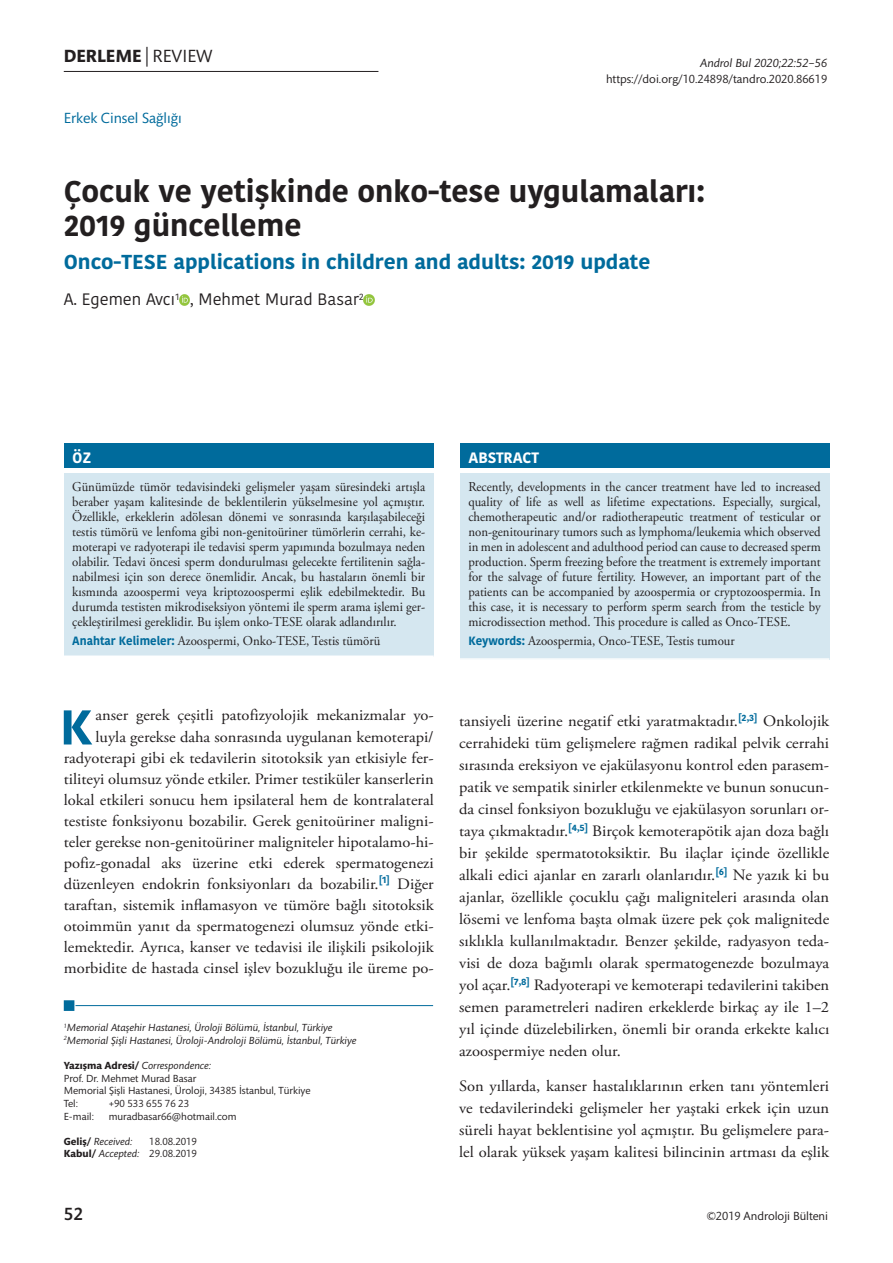
<style>
.page{position:relative;width:893px;height:1263px;background:#fff}
.page>*{position:absolute;margin:0;border:0;box-sizing:border-box;transform-origin:0 0}
.t1{font:700 48.6px "Kohinoor Devanagari";color:#006b9c;scale:1.04 1}
.t2{font:700 30px/34.5px "Kohinoor Devanagari";color:#231f20}
.t3{font:700 20.1px "Kohinoor Devanagari";color:#006b9c;scale:1.04 1}
.t4{font:700 18px "Mundo Sans Std";color:#231f20}
.t5{font:500 18px "Mundo Sans Std";color:#231f20}
.t6{font:16.5px "Kohinoor Devanagari";color:#231f20}
.t7{font:15.9px/22px "Adobe Garamond Pro";color:#231f20;text-align:justify;scale:1.04 1}
.t8{font:15px "Mundo Sans Std";color:#006b9c}
.t9{font:700 15px "Kohinoor Devanagari";color:#fff}
.t10{font:13.5px/15px "Adobe Garamond Pro";color:#231f20;text-align:justify;scale:.95 1}
.t11{font:12px "Mundo Sans Std";color:#231f20}
.t12{font:italic 12px "Mundo Sans Std";color:#231f20}
.t13{font:10.5px/12.6px "Mundo Sans Std";color:#231f20}
.t14{font:italic 10.5px/12.6px "Mundo Sans Std";color:#231f20}
.s1{font-weight:400}
.s2{font-family:"Kohinoor Devanagari";font-weight:700;font-size:12px;color:#006b9c}
.s3{font-weight:700}
.s4{font-style:italic}
.s5{font-weight:700;font-style:normal}
</style>
<div class="page">
<hr style="left:64px;top:71px;width:314px;height:1px;background:#231f20">
<svg style="left:179px;top:295px;width:11px;height:10px"></svg>
<svg style="left:364px;top:295px;width:10px;height:10px"></svg>
<div style="left:460px;top:443px;width:369px;height:25px;background:#006b9c"></div>
<div style="left:460px;top:473px;width:369px;height:186px;background:#d5e7f0"></div>
<hr style="left:460px;top:658px;width:369px;height:2px;background:#fff">
<div style="left:64px;top:443px;width:370px;height:25px;background:#006b9c"></div>
<div style="left:64px;top:473px;width:370px;height:183px;background:#d5e7f0"></div>
<hr style="left:64px;top:655px;width:370px;height:2px;background:#fff">
<div style="left:64px;top:1000px;width:10px;height:11px;background:#006b9c;border:2px solid #006b9c"></div>
<hr style="left:75px;top:1005px;width:358px;height:1px;background:#006b9c">
<p class="t4" style="left:64px;top:46px;width:150px">DERLEME <span class="s1">| REVIEW</span></p>
<p class="t8" style="left:64px;top:110px;width:120px">Erkek Cinsel Sağlığı</p>
<p class="t12" style="left:700px;top:56px;width:128px">Androl Bul 2020;22:52−56</p>
<p class="t11" style="left:606px;top:73px;width:223px">https://doi.org/10.24898/tandro.2020.86619</p>
<h2 class="t2" style="left:64px;top:173px;width:643px">Çocuk ve yetişkinde onko-tese uygulamaları:<br>2019 güncelleme</h2>
<p class="t3" style="left:64px;top:244px;width:566px">Onco-TESE applications in children and adults: 2019 update</p>
<p class="t6" style="left:64px;top:290px;width:301px">A. Egemen Avcı<sup>1</sup> , Mehmet Murad Basar<sup>2</sup></p>
<p class="t9" style="left:72px;top:445px;width:20px">ÖZ</p>
<p class="t10" style="left:72px;top:480px;width:373px">Günümüzde tümör tedavisindeki gelişmeler yaşam süresindeki artışla beraber yaşam kalitesinde de beklentilerin yükselmesine yol açmıştır.<br>Özellikle, erkeklerin adölesan dönemi ve sonrasında karşılaşabileceği testis tümörü ve lenfoma gibi non-genitoüriner tümörlerin cerrahi, ke&shy;moterapi ve radyoterapi ile tedavisi sperm yapımında bozulmaya neden olabilir. Tedavi öncesi sperm dondurulması gelecekte fertilitenin sağla&shy;nabilmesi için son derece önemlidir. Ancak, bu hastaların önemli bir kısmında azoospermi veya kriptozoospermi eşlik edebilmektedir. Bu durumda testisten mikrodiseksiyon yöntemi ile sperm arama işlemi ger&shy;çekleştirilmesi gereklidir. Bu işlem onko-TESE olarak adlandırılır.</p>
<p class="t10" style="left:72px;top:634px;width:326px"><span class="s2">Anahtar Kelimeler:</span> Azoospermi, Onko-TESE, Testis tümörü</p>
<p class="t7" style="left:64px;top:705px;width:357px;line-height:21px;text-align:right">anser gerek çeşitli patofizyolojik mekanizmalar yo&shy;luyla gerekse daha sonrasında uygulanan kemoterapi/ radyoterapi gibi ek tedavilerin sitotoksik yan etkisiyle fer&shy;tiliteyi olumsuz yönde etkiler. Primer testiküler kanserlerin lokal etkileri sonucu hem ipsilateral hem de kontralateral testiste fonksiyonu bozabilir. Gerek genitoüriner maligni&shy;teler gerekse non-genitoüriner maligniteler hipotalamo-hi&shy;pofiz-gonadal aks üzerine etki ederek spermatogenezi düzenleyen endokrin fonksiyonları da bozabilir.<sup>[1]</sup> Diğer taraftan, sistemik inflamasyon ve tümöre bağlı sitotoksik otoimmün yanıt da spermatogenezi olumsuz yönde etki&shy;lemektedir. Ayrıca, kanser ve tedavisi ile ilişkili psikolojik morbidite de hastada cinsel işlev bozukluğu ile üreme po-</p>
<h1 class="t1" style="left:60px;top:684px;width:33px">K</h1>
<p class="t14" style="left:64px;top:1022px;width:294px"><sup>1</sup>Memorial Ataşehir Hastanesi, Üroloji Bölümü, İstanbul, Türkiye<br><sup>2</sup>Memorial Şişli Hastanesi, Üroloji-Androloji Bölümü, İstanbul, Türkiye</p>
<p class="t13" style="left:64px;top:1059px;width:248px"><span class="s3">Yazışma Adresi/</span> <span class="s4">Correspondence:<br></span>Prof. Dr. Mehmet Murad Basar<br>Memorial Şişli Hastanesi, Üroloji, 34385 İstanbul, Türkiye<br>Tel:</p>
<p class="t13" style="left:109px;top:1097px;width:82px">+90 533 655 76 23</p>
<p class="t13" style="left:64px;top:1110px;width:32px">E-mail:</p>
<p class="t13" style="left:109px;top:1110px;width:129px">muradbasar66@hotmail.com</p>
<p class="t14" style="left:64px;top:1135px;width:70px"><span class="s5">Geliş/</span> Received:</p>
<p class="t13" style="left:64px;top:1135px;width:135px;text-align:right">18.08.2019<br><span class="s3">Kabul/</span> <span class="s4">Accepted:</span> 29.08.2019</p>
<p class="t9" style="left:468px;top:445px;width:72px">ABSTRACT</p>
<p class="t10" style="left:468px;top:480px;width:373px">Recently, developments in the cancer treatment have led to increased quality of life as well as lifetime expectations. Especially, surgical, chemotherapeutic and/or radiotherapeutic treatment of testicular or non-genitourinary tumors such as lymphoma/leukemia which observed in men in adolescent and adulthood period can cause to decreased sperm production. Sperm freezing before the treatment is extremely important for the salvage of future fertility. However, an important part of the patients can be accompanied by azoospermia or cryptozoospermia. In this case, it is necessary to perform sperm search from the testicle by microdissection method. This procedure is called as Onco-TESE.</p>
<p class="t10" style="left:468px;top:634px;width:282px"><span class="s2">Keywords:</span> Azoospermia, Onco-TESE, Testis tumour</p>
<p class="t7" style="left:459px;top:710px;width:357px">tansiyeli üzerine negatif etki yaratmaktadır.<sup>[2,3]</sup> Onkolojik cerrahideki tüm gelişmelere rağmen radikal pelvik cerrahi sırasında ereksiyon ve ejakülasyonu kontrol eden parasem&shy;patik ve sempatik sinirler etkilenmekte ve bunun sonucun&shy;da cinsel fonksiyon bozukluğu ve ejakülasyon sorunları or&shy;taya çıkmaktadır.<sup>[4,5]</sup> Birçok kemoterapötik ajan doza bağlı bir şekilde spermatotoksiktir. Bu ilaçlar içinde özellikle alkali edici ajanlar en zararlı olanlarıdır.<sup>[6]</sup> Ne yazık ki bu ajanlar, özellikle çocuklu çağı maligniteleri arasında olan lösemi ve lenfoma başta olmak üzere pek çok malignitede sıklıkla kullanılmaktadır. Benzer şekilde, radyasyon teda&shy;visi de doza bağımlı olarak spermatogenezde bozulmaya yol açar.<sup>[7,8]</sup> Radyoterapi ve kemoterapi tedavilerini takiben semen parametreleri nadiren erkeklerde birkaç ay ile 1–2 yıl içinde düzelebilirken, önemli bir oranda erkekte kalıcı azoospermiye neden olur.</p>
<p class="t7" style="left:459px;top:1075px;width:357px">Son yıllarda, kanser hastalıklarının erken tanı yöntemleri ve tedavilerindeki gelişmeler her yaştaki erkek için uzun süreli hayat beklentisine yol açmıştır. Bu gelişmelere para&shy;lel olarak yüksek yaşam kalitesi bilincinin artması da eşlik</p>
<p class="t5" style="left:64px;top:1205px;width:21px">52</p>
<p class="t11" style="left:707px;top:1210px;width:123px">©2019 Androloji Bülteni</p>
</div>
